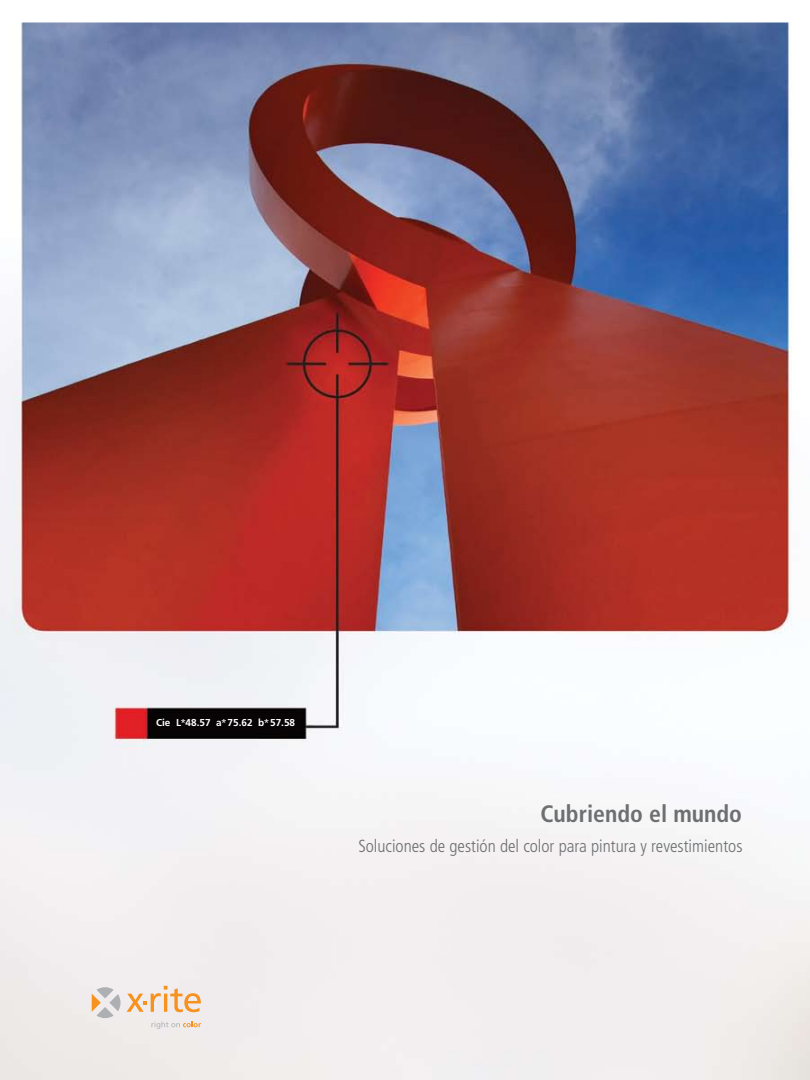
<style>
.page{position:relative;width:810px;height:1080px;background:#fff}
.page>*{position:absolute;margin:0;border:0;box-sizing:border-box;transform-origin:0 0}
.t1{font:700 condensed 23.75px "Frutiger";color:#6d6f71}
.t2{font:300 condensed 17.5px "Frutiger";color:#6d6f71}
.t3{font:700 10px "Frutiger";color:#fff}
.s1{font-weight:400}
</style>
<div class="page">
<img style="left:0;top:22px;width:810px;height:1058px">
<svg style="left:127px;top:986px;width:74px;height:26px;background:#f2d1af"></svg>
<svg style="left:92px;top:987px;width:29px;height:31px"></svg>
<svg style="left:152px;top:1021px;width:49px;height:8px"></svg>
<p class="t3" style="left:156px;top:717px;width:141px">Cie L<span class="s1">*</span>48.57 a<span class="s1">*</span> 75.62 b<span class="s1">*</span> 57.58</p>
<h1 class="t1" style="left:540px;top:800px;width:203px">Cubriendo el mundo</h1>
<p class="t2" style="left:358px;top:836px;width:386px">Soluciones de gestión del color para pintura y revestimientos</p>
</div>
